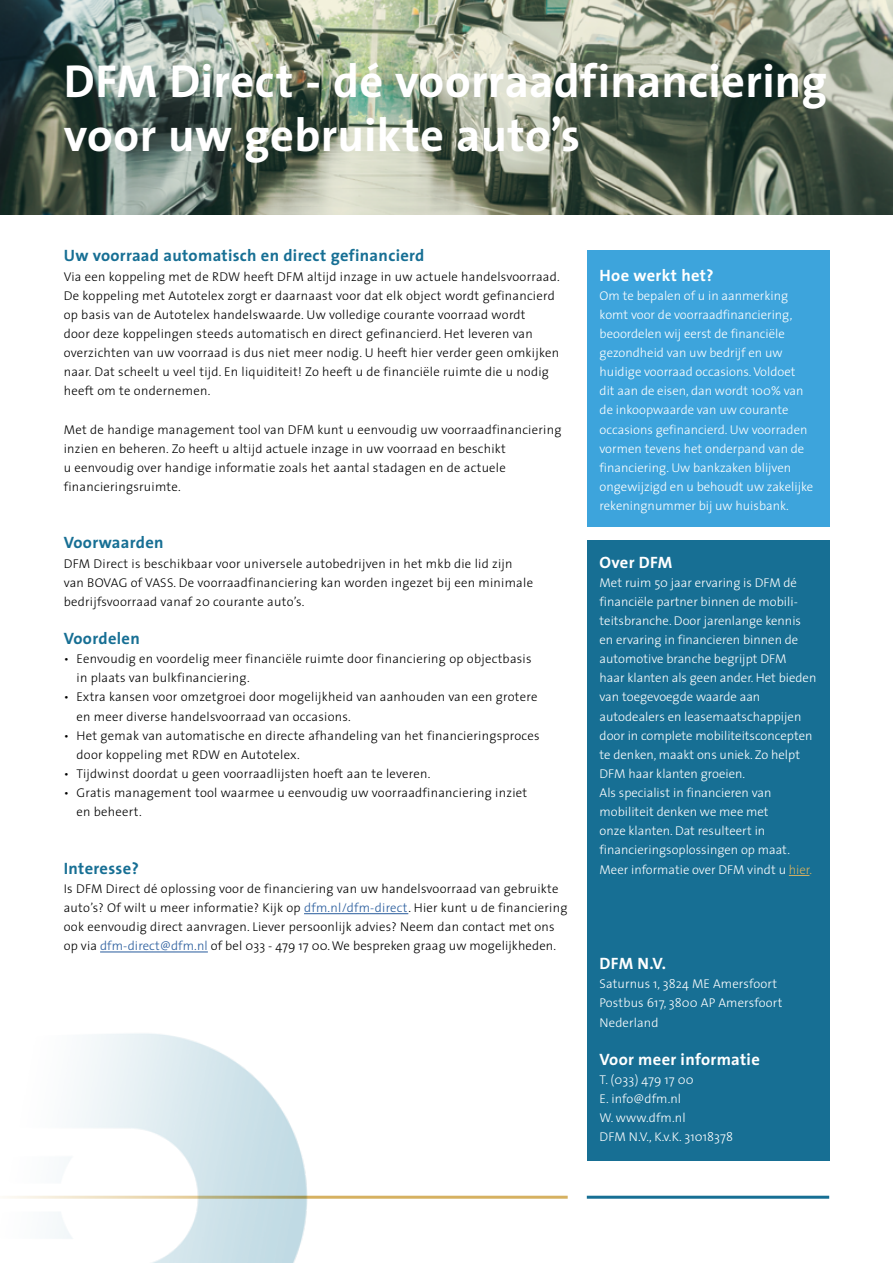
<style>
.page{position:relative;width:893px;height:1263px;background:#fff}
.page>*{position:absolute;margin:0;border:0;box-sizing:border-box;transform-origin:0 0}
.t1{font:700 46.5px/53.1px "The Sans";letter-spacing:.005em;color:#fff}
.t2{font:700 16.5px "The Sans";letter-spacing:.02em;color:#176f94}
.t3{font:700 16.5px "The Sans";letter-spacing:.02em;color:#fff}
.t4{font:300 12.75px/19.2px "The Sans";letter-spacing:.02em;color:#000}
.t5{font:300 12.75px/19.2px "The Sans";color:#fff}
.s1{color:#275b9c}
.s2{color:#d6b161}
</style>
<div class="page">
<hr style="left:587px;top:1196px;width:242px;height:3px;background:#176f94">
<hr style="left:0;top:1196px;width:568px;height:3px;background:#d6b161">
<div style="left:587px;top:540px;width:242px;height:620px;background:#176f94"></div>
<svg style="left:789px;top:875px;width:20px;height:1px"></svg>
<div style="left:587px;top:251px;width:242px;height:276px;background:#3da4dc"></div>
<img style="left:0;top:0;width:893px;height:214px">
<img style="left:0;top:1033px;width:327px;height:230px">
<hr style="left:304px;top:913px;width:104px;height:1px;background:#275b9c">
<hr style="left:100px;top:952px;width:108px;height:1px;background:#275b9c">
<h1 class="t1" style="left:64px;top:54px;width:765px">DFM Direct - dé voorraadfinanciering voor uw gebruikte auto’s</h1>
<p class="t2" style="left:64px;top:242px;width:362px">Uw voorraad automatisch en direct gefinancierd</p>
<p class="t4" style="left:64px;top:266px;width:497px">Via een koppeling met de RDW heeft DFM altijd inzage in uw actuele handelsvoorraad.<br>De koppeling met Autotelex zorgt er daarnaast voor dat elk object wordt gefinancierd op basis van de Autotelex handelswaarde. Uw volledige courante voorraad wordt<br>door deze koppelingen steeds automatisch en direct gefinancierd. Het leveren van overzichten van uw voorraad is dus niet meer nodig. U heeft hier verder geen omkijken naar. Dat scheelt u veel tijd. En liquiditeit! Zo heeft u de financiële ruimte die u nodig heeft om te ondernemen.</p>
<p class="t4" style="left:64px;top:419px;width:499px">Met de handige management tool van DFM kunt u eenvoudig uw voorraadfinanciering inzien en beheren. Zo heeft u altijd actuele inzage in uw voorraad en beschikt<br>u eenvoudig over handige informatie zoals het aantal stadagen en de actuele financieringsruimte.</p>
<p class="t2" style="left:64px;top:529px;width:101px">Voorwaarden</p>
<p class="t4" style="left:64px;top:553px;width:471px">DFM Direct is beschikbaar voor universele autobedrijven in het mkb die lid zijn van BOVAG of VASS. De voorraadfinanciering kan worden ingezet bij een minimale bedrijfsvoorraad vanaf 20 courante auto’s.</p>
<p class="t2" style="left:64px;top:625px;width:77px">Voordelen</p>
<p class="t4" style="left:77px;top:649px;width:457px;text-indent:-13px">• Eenvoudig en voordelig meer financiële ruimte door financiering op objectbasis in plaats van bulkfinanciering.</p>
<p class="t4" style="left:77px;top:687px;width:462px;text-indent:-13px">• Extra kansen voor omzetgroei door mogelijkheid van aanhouden van een grotere en meer diverse handelsvoorraad van occasions.</p>
<p class="t4" style="left:77px;top:725px;width:465px;text-indent:-13px">• Het gemak van automatische en directe afhandeling van het financieringsproces door koppeling met RDW en Autotelex.</p>
<p class="t4" style="left:64px;top:763px;width:368px">• Tijdwinst doordat u geen voorraadlijsten hoeft aan te leveren.</p>
<p class="t4" style="left:77px;top:783px;width:452px;text-indent:-13px">• Gratis management tool waarmee u eenvoudig uw voorraadfinanciering inziet en beheert.</p>
<p class="t2" style="left:64px;top:854px;width:77px">Interesse?</p>
<p class="t4" style="left:64px;top:878px;width:505px">Is DFM Direct dé oplossing voor de financiering van uw handelsvoorraad van gebruikte auto’s? Of wilt u meer informatie? Kijk op <span class="s1">dfm.nl/dfm-direct</span>. Hier kunt u de financiering ook eenvoudig direct aanvragen. Liever persoonlijk advies? Neem dan contact met ons op via <span class="s1">dfm-direct@dfm.nl</span> of bel 033 - 479 17 00. We bespreken graag uw mogelijkheden.</p>
<p class="t3" style="left:600px;top:261px;width:115px">Hoe werkt het?</p>
<p class="t5" style="left:600px;top:285px;width:215px">Om te bepalen of u in aanmerking komt voor de voorraadfinanciering, beoordelen wij eerst de financiële gezondheid van uw bedrijf en uw huidige voorraad occasions. Voldoet dit aan de eisen, dan wordt 100% van de inkoopwaarde van uw courante occasions gefinancierd. Uw voorraden vormen tevens het onderpand van de financiering. Uw bankzaken blijven ongewijzigd en u behoudt uw zakelijke rekeningnummer bij uw huisbank.</p>
<p class="t3" style="left:600px;top:548px;width:74px">Over DFM</p>
<p class="t5" style="left:600px;top:572px;width:218px">Met ruim 50 jaar ervaring is DFM dé financiële partner binnen de mobili&shy;teitsbranche. Door jarenlange kennis en ervaring in financieren binnen de automotive branche begrijpt DFM<br>haar klanten als geen ander. Het bieden van toegevoegde waarde aan autodealers en leasemaatschappijen door in complete mobiliteitsconcepten te denken, maakt ons uniek. Zo helpt DFM haar klanten groeien.<br>Als specialist in financieren van mobiliteit denken we mee met<br>onze klanten. Dat resulteert in financieringsoplossingen op maat.<br>Meer informatie over DFM vindt u <span class="s2">hier.</span></p>
<p class="t3" style="left:600px;top:950px;width:68px">DFM N.V.</p>
<p class="t5" style="left:600px;top:974px;width:184px">Saturnus 1, 3824 ME Amersfoort<br>Postbus 617, 3800 AP Amersfoort<br>Nederland</p>
<p class="t3" style="left:600px;top:1045px;width:162px">Voor meer informatie</p>
<p class="t5" style="left:600px;top:1069px;width:135px">T. (033) 479 17 00<br>E. info@dfm.nl<br>W. www.dfm.nl<br>DFM N.V., K.v.K. 31018378</p>
</div>
